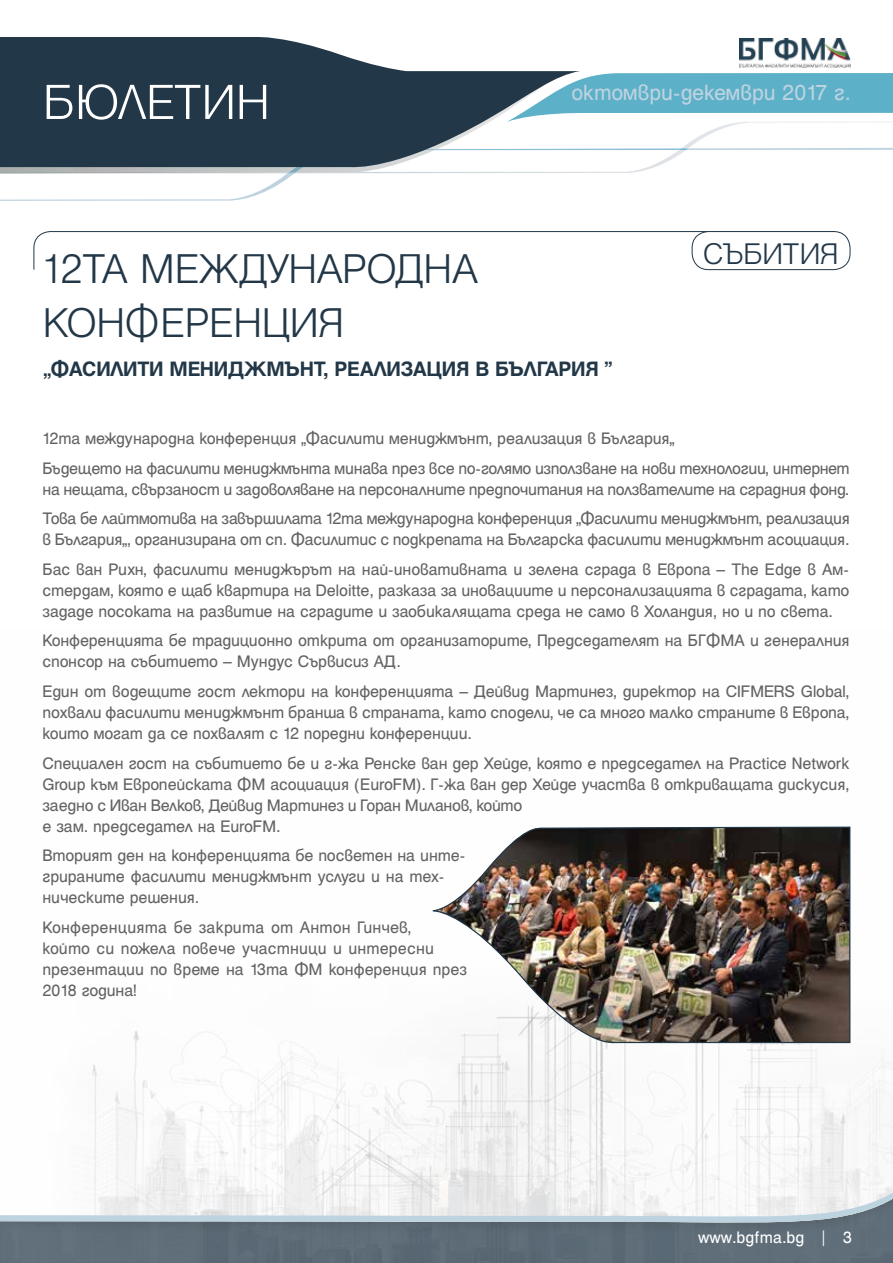
<style>
.page{position:relative;width:893px;height:1263px;background:#fff}
.page>*{position:absolute;margin:0;border:0;box-sizing:border-box;transform-origin:0 0}
.t1{font:300 53.25px "Helen Bg";letter-spacing:-.005em;color:#fff}
.t2{font:300 45px/54px "Helen Bg";letter-spacing:-.005em;color:#223747}
.t3{font:300 32.25px "Helen Bg";letter-spacing:-.01em;color:#223747}
.t4{font:24px "Helen Bg";letter-spacing:-.005em;color:#bed3e0}
.t5{font:700 22.5px "Helen Bg";letter-spacing:-.005em;color:#223747}
.t6{font:18px/21px "Helen Bg";letter-spacing:-.015em;color:#646363}
.t7{font:18px "Helen Bg";color:#fff}
.s1{color:#fff}
.s2{font-family:"Calibri";font-weight:300}
</style>
<div class="page">
<img style="left:92px;top:1030px;width:801px;height:118px">
<svg style="left:0;top:38px;width:893px;height:163px"></svg>
<svg style="left:0;top:37px;width:580px;height:134px;fill:#223747"></svg>
<div style="left:0;top:1154px;width:893px;height:109px;background:#5e6d78"></div>
<svg style="left:1px;top:1148px;width:892px;height:76px;background:#e8ebec"></svg>
<svg style="left:0;top:1154px;width:1px;height:68px"></svg>
<img style="left:740px;top:38px;width:110px;height:30px">
<svg style="left:33px;top:231px;width:671px;height:39px"></svg>
<img style="left:432px;top:826px;width:419px;height:222px">
<div style="left:692px;top:232px;width:158px;height:38px;background:#fff;border-radius:16px"></div>
<div style="left:692px;top:231px;width:158px;height:39px;border:1px solid #223747;border-radius:16px"></div>
<h1 class="t1" style="left:43px;top:72px;width:228px">БЮЛЕТИН</h1>
<h3 class="t4" style="left:571px;top:79px;width:280px">октомври-декември 2017 г.</h3>
<h2 class="t2" style="left:43px;top:240px;width:437px">12ТА МЕЖДУНАРОДНА<br>КОНФЕРЕНЦИЯ</h2>
<p class="t5" style="left:43px;top:357px;width:584px">„ФАСИЛИТИ МЕНИДЖМЪНТ, РЕАЛИЗАЦИЯ В БЪЛГАРИЯ ·<span class="s1">E</span></p>
<h3 class="t3" style="left:703px;top:235px;width:138px">СЪБИТИЯ</h3>
<p class="t6" style="left:43px;top:424px;width:809px;line-height:29.5px">12та международна конференция „Фасилити мениджмънт, реализация в България“<br>Бъдещето на фасилити мениджмънта минава през все по-голямо използване на нови технологии, интернет</p>
<p class="t6" style="left:43px;top:474px;width:809px;line-height:29.5px">на нещата, свързаност и задоволяване на персоналните предпочитания на ползвателите на сградния фонд.<br>Това бе лайтмотива на завършилата 12та международна конференция „Фасилити мениджмънт, реализация</p>
<p class="t6" style="left:43px;top:525px;width:808px;line-height:29.5px">в България“, организирана от сп. Фасилитис с подкрепата на Българска фасилити мениджмънт асоциация.<br>Бас ван Рихн, фасилити мениджърът на най-иновативната и зелена сграда в Европа – The Edge в Ам-</p>
<p class="t6" style="left:43px;top:579px;width:809px">стердам, която е щаб квартира на Deloitte, разказа за иновациите и персонализацията в сградата, като зададе посоката на развитие на сградите и заобикалящата среда не само в Холандия, но и по света.</p>
<p class="t6" style="left:43px;top:630px;width:809px">Конференцията бе традиционно открита от организаторите, Председателят на БГФМА и генералния спонсор на събитието – Мундус Сървисиз АД.</p>
<p class="t6" style="left:43px;top:680px;width:809px;text-align:justify">Един от водещите гост лектори на конференцията – Дейвид Мартинез, директор на CIFMERS Global, похвали фасилити мениджмънт бранша в страната, като сподели, че са много малко страните в Европа, които могат да се похвалят с 12 поредни конференции.</p>
<p class="t6" style="left:43px;top:752px;width:809px">Специален гост на събитието бе и г-жа Ренске ван дер Хейде, която е председател на Practice Network Group към Европейската ФМ асоциация (EuroFM). Г-жа ван дер Хейде участва в откриващата дискусия, заедно с Иван Велков, Дейвид Мартинез и Горан Миланов, който<br>е зам. председател на EuroFM.</p>
<p class="t6" style="left:43px;top:844px;width:425px">Вторият ден на конференцията бе посветен на инте&shy;грираните фасилити мениджмънт услуги и на тех&shy;ническите решения.</p>
<p class="t6" style="left:43px;top:916px;width:426px">Конференцията бе закрита от Антон Гинчев,<br>който си пожела повече участници и интересни презентации по време на 13та ФМ конференция през 2018 година!</p>
<p class="t7" style="left:698px;top:1227px;width:155px">www.bgfma.bg <span class="s2">|</span> 3</p>
</div>
